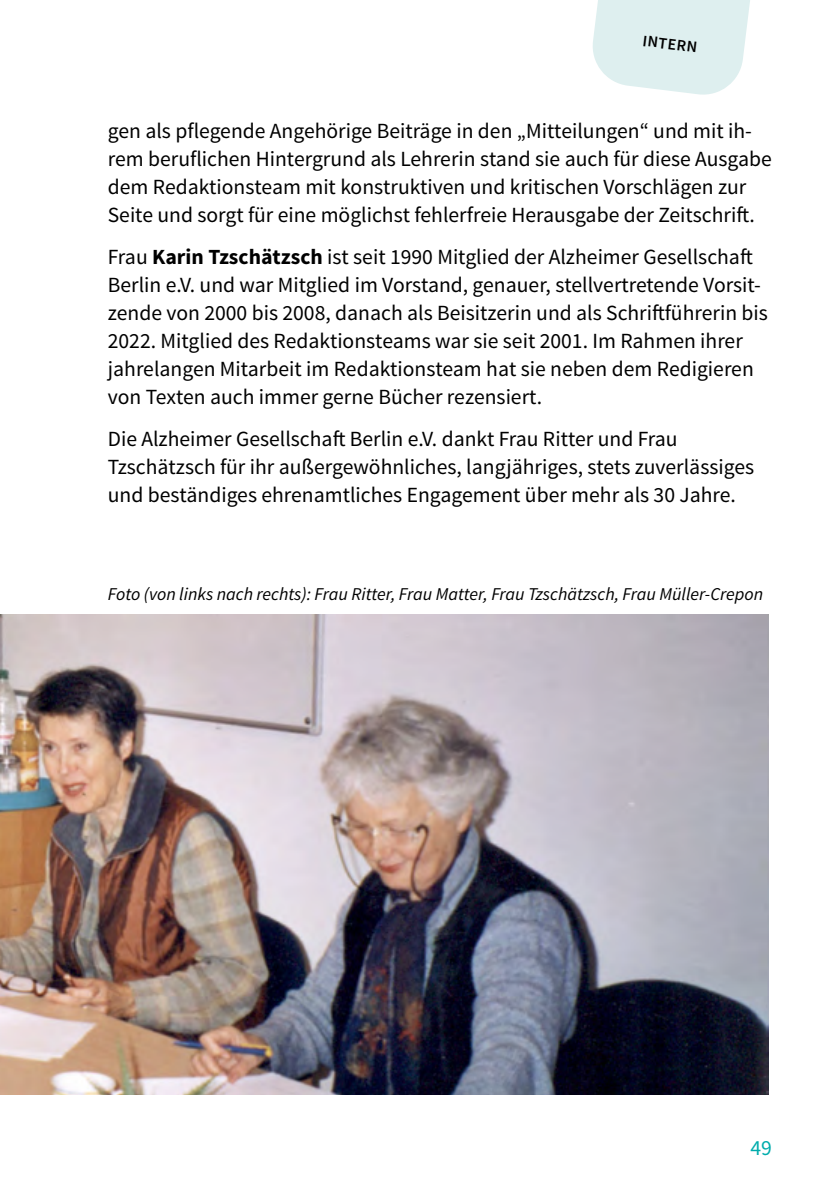
<style>
.page{position:relative;width:840px;height:1191px;background:#fff}
.page>*{position:absolute;margin:0;border:0;box-sizing:border-box;transform-origin:0 0}
.t1{font:21.6px/28px "Source Sans Pro";color:#000}
.t2{font:21.6px "Source Sans Pro";color:#00acac}
.t3{font:italic 18px "Source Sans Pro";color:#000}
.t4{font:600 16px "Source Sans Pro";color:#000}
.s1{font-weight:700}
</style>
<div class="page">
<img style="left:0;top:614px;width:767px;height:480px">
<svg style="left:593px;top:0;width:157px;height:95px;background:#e2f1f1"></svg>
<p class="t4" style="left:643px;top:30px;width:56px;rotate:7deg">INTERN</p>
<p class="t1" style="left:108px;top:117px;width:665px">gen als pflegende Angehörige Beiträge in den „Mitteilungen“ und mit ih&shy;rem beruflichen Hintergrund als Lehrerin stand sie auch für diese Ausgabe dem Redaktionsteam mit konstruktiven und kritischen Vorschlägen zur Seite und sorgt für eine möglichst fehlerfreie Herausgabe der Zeitschrift.</p>
<p class="t1" style="left:108px;top:243px;width:661px">Frau <span class="s1">Karin Tzschätzsch</span> ist seit 1990 Mitglied der Alzheimer Gesellschaft Berlin e.V. und war Mitglied im Vorstand, genauer, stellvertretende Vorsit&shy;zende von 2000 bis 2008, danach als Beisitzerin und als Schriftführerin bis 2022. Mitglied des Redaktionsteams war sie seit 2001. Im Rahmen ihrer jahrelangen Mitarbeit im Redaktionsteam hat sie neben dem Redigieren von Texten auch immer gerne Bücher rezensiert.</p>
<p class="t1" style="left:108px;top:425px;width:647px">Die Alzheimer Gesellschaft Berlin e.V. dankt Frau Ritter und Frau<br>Tzschätzsch für ihr außergewöhnliches, langjähriges, stets zuverlässiges und beständiges ehrenamtliches Engagement über mehr als 30 Jahre.</p>
<p class="t3" style="left:108px;top:583px;width:656px">Foto (von links nach rechts): Frau Ritter, Frau Matter, Frau Tzschätzsch, Frau Müller-Crepon</p>
<p class="t2" style="left:750px;top:1134px;width:23px">49</p>
</div>
